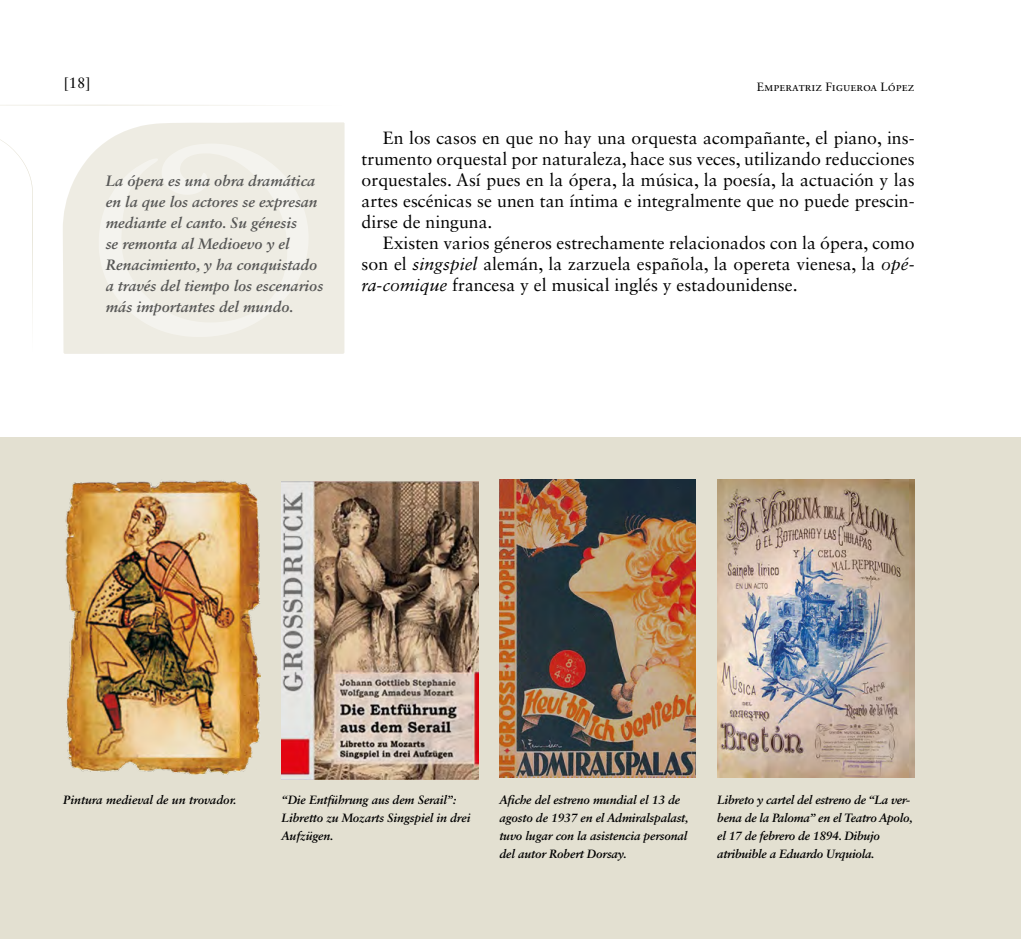
<style>
.page{position:relative;width:1021px;height:939px;background:#fff}
.page>*{position:absolute;margin:0;border:0;box-sizing:border-box;transform-origin:0 0}
.t1{font:17.7px/21px "Sabon LT Std";color:#000;text-align:justify}
.Cita_llamado{font:italic 700 15px/21px "Sabon LT Std";color:#575756}
.t2{font:15px "Sabon LT Std";color:#000}
.Imagen{font:italic 700 12px/18px "Sabon LT Std";letter-spacing:-.01em;color:#000}
.t3{font:12px "Sabon LT Std";color:#000}
.s1{font-style:italic}
</style>
<div class="page">
<svg style="left:0;top:105px;width:273px;height:1px"></svg>
<svg style="left:0;top:139px;width:33px;height:180px"></svg>
<svg style="left:63px;top:122px;width:281px;height:232px;background:#efeee5"></svg>
<svg style="left:98px;top:144px;width:214px;height:193px;background:#efede5"></svg>
<div style="left:0;top:438px;width:1020px;height:501px;background:#e3e0d1"></div>
<img style="left:65px;top:480px;width:195px;height:295px">
<img style="left:281px;top:482px;width:197px;height:297px">
<img style="left:499px;top:480px;width:197px;height:297px">
<img style="left:717px;top:480px;width:197px;height:297px">
<p class="t2" style="left:64px;top:74px;width:28px">[18]</p>
<p class="t3" style="left:757px;top:80px;width:159px">Emperatriz Figueroa López</p>
<p class="Cita_llamado" style="left:106px;top:170px;width:219px">La ópera es una obra dramática en la que los actores se expresan mediante el canto. Su génesis<br>se remonta al Medioevo y el<br>Renacimiento, y ha conquistado a través del tiempo los escenarios más importantes del mundo.</p>
<p class="t1" style="left:361px;top:127px;width:554px;text-indent:21px">En los casos en que no hay una orquesta acompañante, el piano, ins&shy;trumento orquestal por naturaleza, hace sus veces, utilizando reducciones orquestales. Así pues en la ópera, la música, la poesía, la actuación y las artes escénicas se unen tan íntima e integralmente que no puede prescin&shy;dirse de ninguna.</p>
<p class="t1" style="left:361px;top:232px;width:554px;text-indent:21px">Existen varios géneros estrechamente relacionados con la ópera, como son el <span class="s1">singspiel</span> alemán, la zarzuela española, la opereta vienesa, la <span class="s1">opé&shy;ra-comique</span> francesa y el musical inglés y estadounidense.</p>
<p class="Imagen" style="left:63px;top:790px;width:175px">Pintura medieval de un trovador.</p>
<p class="Imagen" style="left:281px;top:790px;width:190px">“Die Entführung aus dem Serail”:<br>Libretto zu Mozarts Singspiel in drei<br>Aufzügen.</p>
<p class="Imagen" style="left:499px;top:790px;width:190px">Afiche del estreno mundial el 13 de agosto de 1937 en el Admiralspalast, tuvo lugar con la asistencia personal del autor Robert Dorsay.</p>
<p class="Imagen" style="left:717px;top:790px;width:197px">Libreto y cartel del estreno de “La ver&shy;bena de la Paloma” en el Teatro Apolo, el 17 de febrero de 1894. Dibujo atribuible a Eduardo Urquiola.</p>
</div>
